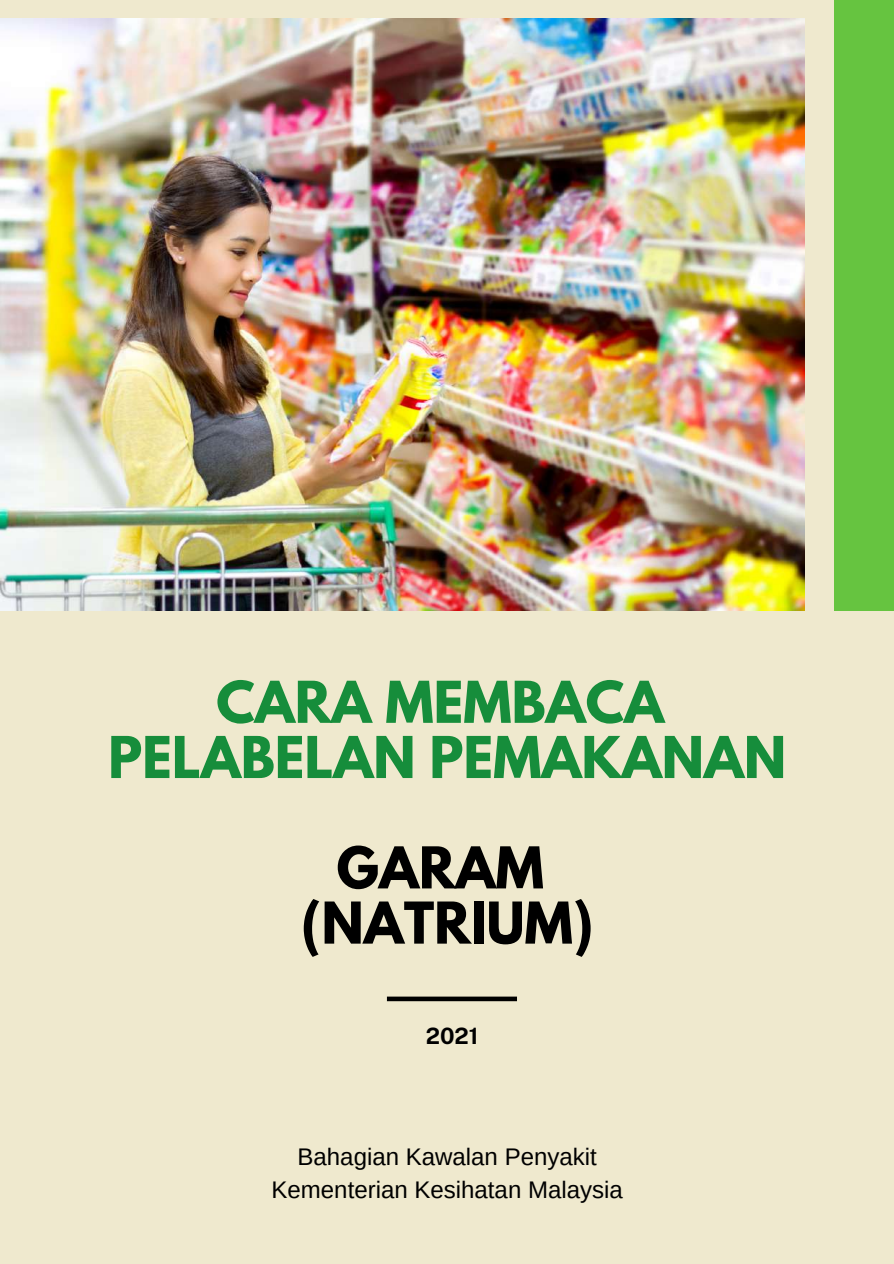
<style>
.page{position:relative;width:894px;height:1264px;background:#fff}
.page>*{position:absolute;margin:0;border:0;box-sizing:border-box;transform-origin:0 0}
.t1{font:700 51px/55.2px "League Spartan";color:#168d3b;text-align:center}
.t2{font:700 51px/55.2px "League Spartan";color:#000;text-align:center}
.t3{font:24px/32.7px "Arimo";color:#000;text-align:center}
.t4{font:700 22.5px "Public Sans";color:#000}
</style>
<div class="page">
<div style="left:0;top:0;width:893px;height:1263px;background:#efe9ce"></div>
<div style="left:834px;top:0;width:59px;height:610px;background:#66c440"></div>
<div style="left:387px;top:996px;width:130px;height:5px;background:#000"></div>
<img style="left:0;top:19px;width:804px;height:591px">
<h1 class="t1" style="left:108px;top:681px;width:679px">CARA MEMBACA<br>PELABELAN PEMAKANAN</h1>
<h1 class="t2" style="left:301px;top:846px;width:294px">GARAM (NATRIUM)</h1>
<p class="t4" style="left:425px;top:1023px;width:54px">2021</p>
<p class="t3" style="left:271px;top:1140px;width:353px">Bahagian Kawalan Penyakit<br>Kementerian Kesihatan Malaysia</p>
</div>
